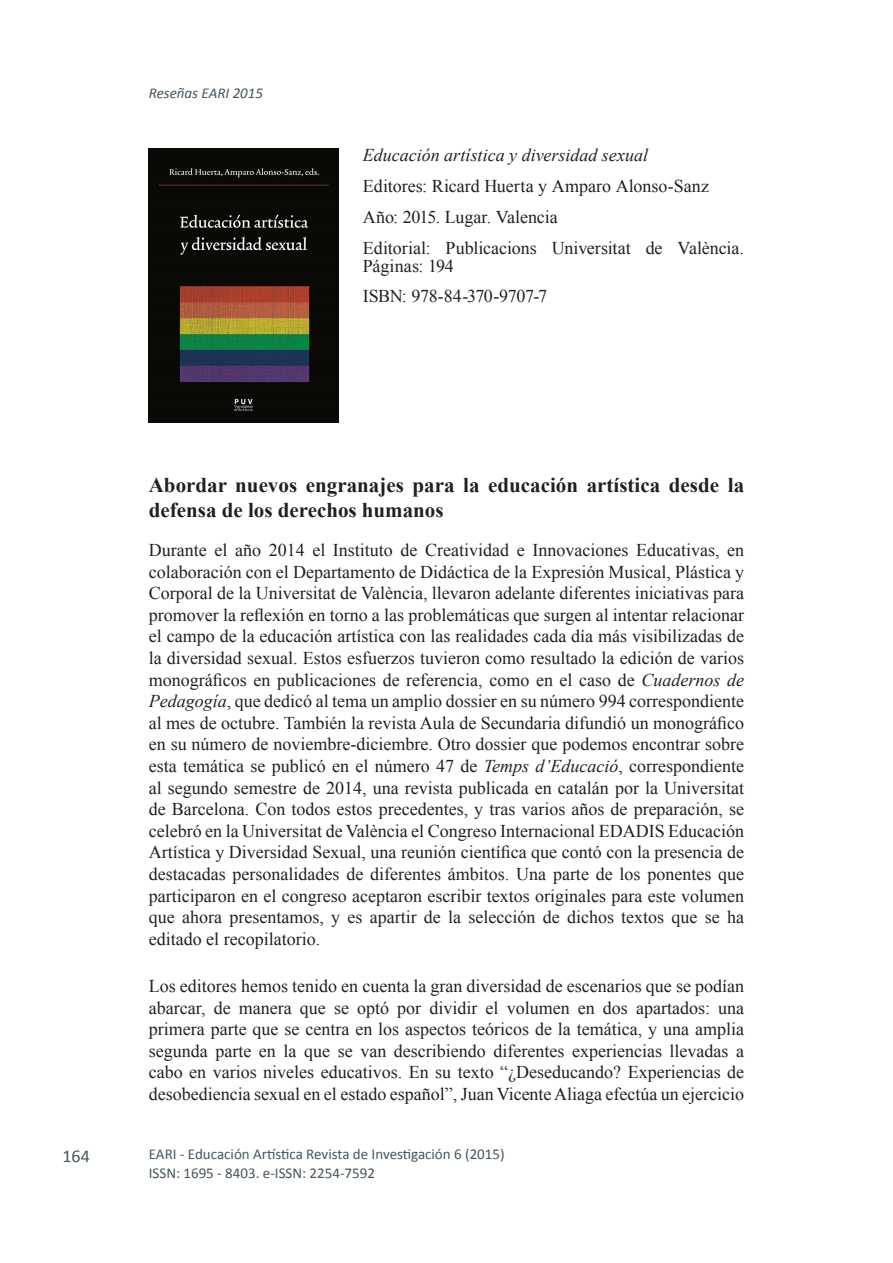
<style>
.page{position:relative;width:893px;height:1263px;background:#fff}
.page>*{position:absolute;margin:0;border:0;box-sizing:border-box;transform-origin:0 0}
.Primer_título{font:700 21px/25.2px "Times New Roman";color:#231f20}
.texto_normal{font:18px/21.6px "Times New Roman";color:#231f20;text-align:justify}
.Datos_Resenia{font:18px/18px "Times New Roman";letter-spacing:-.005em;color:#231f20}
.Datos_Resenia-2{font:italic 18px "Times New Roman";color:#231f20}
.t1{font:18px "Calibri";color:#45555f}
.t2{font:15px "Calibri";color:#45555f}
.t3{font:italic 15px "Calibri";color:#45555f}
.s1{font-style:italic}
</style>
<div class="page">
<img style="left:149px;top:149px;width:189px;height:273px">
<p class="t3" style="left:149px;top:83px;width:116px">Reseñas EARI 2015</p>
<p class="Datos_Resenia-2" style="left:363px;top:143px;width:287px">Educación artística y diversidad sexual</p>
<p class="Datos_Resenia" style="left:363px;top:177px;width:348px">Editores: Ricard Huerta y Amparo Alonso-Sanz</p>
<p class="Datos_Resenia" style="left:363px;top:208px;width:196px">Año: 2015. Lugar. Valencia</p>
<p class="Datos_Resenia" style="left:363px;top:238px;width:383px">Editorial: Publicacions Universitat de València.<br>Páginas: 194</p>
<p class="Datos_Resenia" style="left:363px;top:287px;width:186px">ISBN: 978-84-370-9707-7</p>
<p class="Primer_título" style="left:149px;top:472px;width:597px">Abordar nuevos engranajes para la educación artística desde la defensa de los derechos humanos</p>
<p class="texto_normal" style="left:149px;top:539px;width:597px">Durante el año 2014 el Instituto de Creatividad e Innovaciones Educativas, en colaboración con el Departamento de Didáctica de la Expresión Musical, Plástica y Corporal de la Universitat de València, llevaron adelante diferentes iniciativas para promover la reflexión en torno a las problemáticas que surgen al intentar relacionar el campo de la educación artística con las realidades cada día más visibilizadas de la diversidad sexual. Estos esfuerzos tuvieron como resultado la edición de varios monográficos en publicaciones de referencia, como en el caso de <span class="s1">Cuadernos de Pedagogía</span>, que dedicó al tema un amplio dossier en su número 994 correspondiente al mes de octubre. También la revista Aula de Secundaria difundió un monográfico en su número de noviembre-diciembre. Otro dossier que podemos encontrar sobre esta temática se publicó en el número 47 de <span class="s1">Temps d’Educació</span>, correspondiente al segundo semestre de 2014, una revista publicada en catalán por la Universitat de Barcelona. Con todos estos precedentes, y tras varios años de preparación, se celebró en la Universitat de València el Congreso Internacional EDADIS Educación Artística y Diversidad Sexual, una reunión científica que contó con la presencia de destacadas personalidades de diferentes ámbitos. Una parte de los ponentes que participaron en el congreso aceptaron escribir textos originales para este volumen que ahora presentamos, y es apartir de la selección de dichos textos que se ha editado el recopilatorio.</p>
<p class="texto_normal" style="left:149px;top:975px;width:597px">Los editores hemos tenido en cuenta la gran diversidad de escenarios que se podían abarcar, de manera que se optó por dividir el volumen en dos apartados: una primera parte que se centra en los aspectos teóricos de la temática, y una amplia segunda parte en la que se van describiendo diferentes experiencias llevadas a cabo en varios niveles educativos. En su texto “¿Deseducando? Experiencias de desobediencia sexual en el estado español”, Juan Vicente Aliaga efectúa un ejercicio</p>
<p class="t1" style="left:62px;top:1144px;width:29px">164</p>
<p class="t2" style="left:149px;top:1145px;width:357px">EARI - Educación Artística Revista de Investigación 6 (2015)</p>
<p class="t2" style="left:149px;top:1163px;width:228px">ISSN: 1695 - 8403. e-ISSN: 2254-7592</p>
</div>
